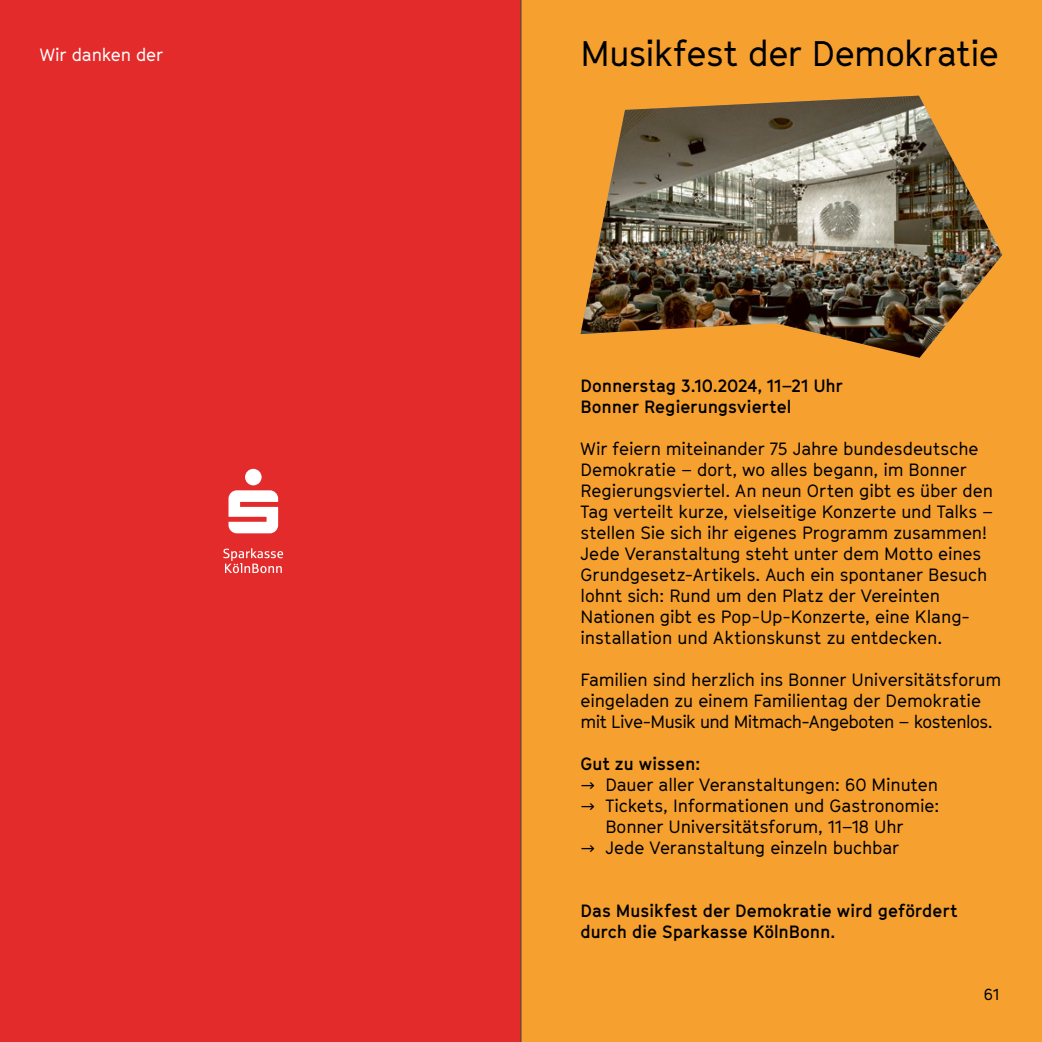
<style>
.page{position:relative;width:1042px;height:1042px;background:#fff}
.page>*{position:absolute;margin:0;border:0;box-sizing:border-box;transform-origin:0 0}
.Headline_20pt{font:35px "GT Cinetype";letter-spacing:-.015em;color:#000}
.Body_10pt{font:17.5px/21px "GT Cinetype";letter-spacing:-.005em;color:#000}
.Body_10pt-2{font:700 17.5px/21px "GT Cinetype";color:#000}
.Body_10pt-3{font:17.5px "GT Cinetype";letter-spacing:-.01em;color:#fff}
.Seitenzahl{font:15.75px "GT Cinetype";color:#000}
</style>
<div class="page">
<div style="left:521px;top:0;width:521px;height:1042px;background:#f6a12f"></div>
<div style="left:0;top:0;width:521px;height:1042px;background:#e42b2b"></div>
<svg style="left:228px;top:469px;width:50px;height:64px"></svg>
<svg style="left:223px;top:548px;width:60px;height:25px"></svg>
<img style="left:580px;top:96px;width:422px;height:262px">
<hr style="left:521px;top:0;width:1px;height:1042px;background:#454343">
<p class="Body_10pt-3" style="left:40px;top:44px;width:125px">Wir danken der</p>
<p class="Headline_20pt" style="left:580px;top:32px;width:420px">Musikfest der Demokratie</p>
<p class="Body_10pt-2" style="left:580px;top:375px;width:264px">Donnerstag 3.10.2024, 11–21 Uhr<br>Bonner Regierungsviertel</p>
<p class="Body_10pt" style="left:580px;top:438px;width:414px">Wir feiern miteinander 75 Jahre bundesdeutsche Demokratie – dort, wo alles begann, im Bonner Regierungsviertel. An neun Orten gibt es über den Tag verteilt kurze, vielseitige Konzerte und Talks – stellen Sie sich ihr eigenes Programm zusammen!<br>Jede Veranstaltung steht unter dem Motto eines Grundgesetz-Artikels. Auch ein spontaner Besuch lohnt sich: Rund um den Platz der Vereinten Nationen gibt es Pop-Up-Konzerte, eine Klang&shy;installation und Aktionskunst zu entdecken.</p>
<p class="Body_10pt" style="left:580px;top:669px;width:422px">Familien sind herzlich ins Bonner Universitätsforum eingeladen zu einem Familientag der Demokratie mit Live-Musik und Mitmach-Angeboten – kostenlos.</p>
<p class="Body_10pt-2" style="left:580px;top:753px;width:121px">Gut zu wissen:</p>
<p class="Body_10pt" style="left:580px;top:774px;width:359px">→ Dauer aller Veranstaltungen: 60 Minuten</p>
<p class="Body_10pt" style="left:605px;top:795px;width:336px;text-indent:-25px">→ Tickets, Informationen und Gastronomie:<br>Bonner Universitätsforum, 11–18 Uhr</p>
<p class="Body_10pt" style="left:580px;top:837px;width:320px">→ Jede Veranstaltung einzeln buchbar</p>
<p class="Body_10pt-2" style="left:580px;top:900px;width:379px">Das Musikfest der Demokratie wird gefördert durch die Sparkasse KölnBonn.</p>
<p class="Seitenzahl" style="left:983px;top:985px;width:17px">61</p>
</div>
